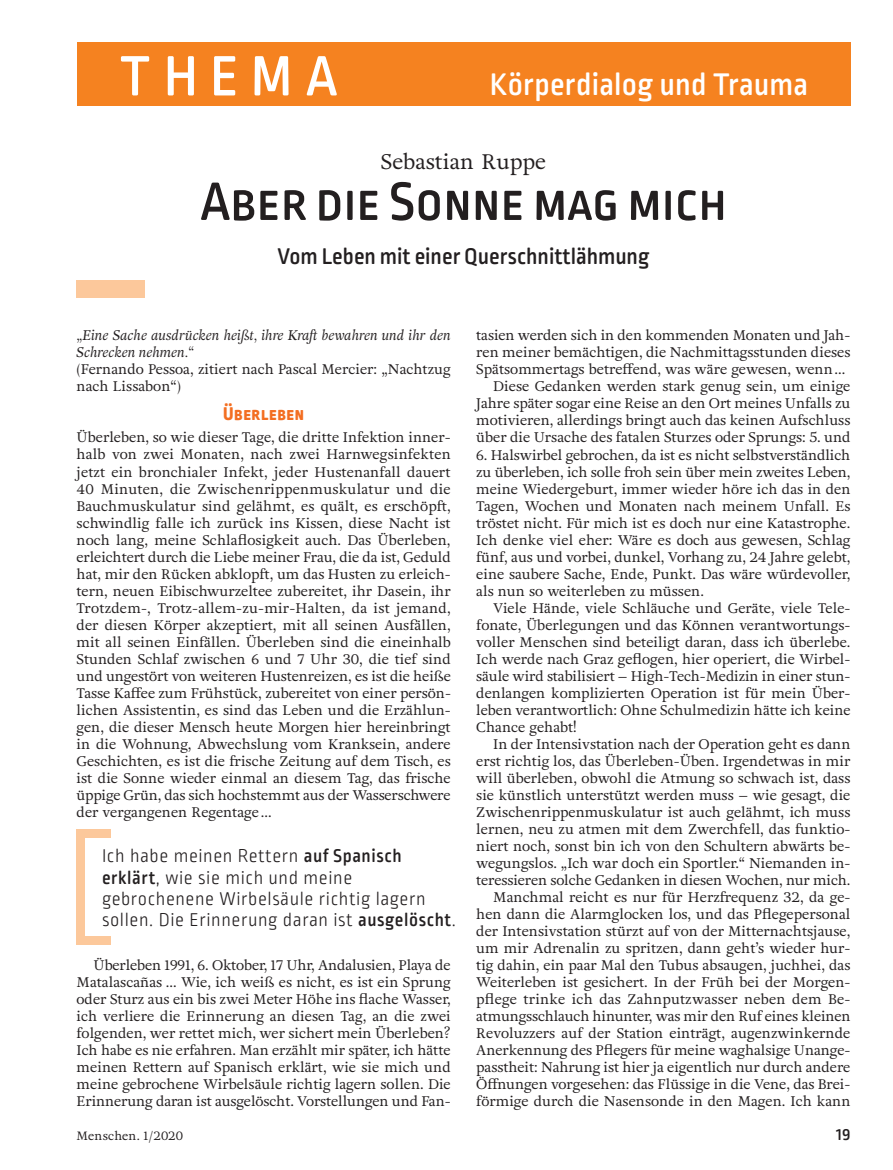
<style>
.page{position:relative;width:893px;height:1170px;background:#fff}
.page>*{position:absolute;margin:0;border:0;box-sizing:border-box;transform-origin:0 0}
.t1{font:500 60px "Ropa Soft Pro";letter-spacing:.21em;color:#fff}
.t2{font:500 57px "Ropa Soft SC Pro";color:#231f20}
.t3{font:500 33px "Ropa Soft Pro";letter-spacing:.005em;color:#fff}
.t4{font:500 24px "Ropa Soft Pro";color:#231f20}
.t5{font:21px "Adriane Text";color:#231f20}
.t6{font:300 19.5px/21.3px "Ropa Soft Pro";letter-spacing:.03em;color:#231f20}
.t7{font:800 19.5px "Ropa Soft SC Pro";letter-spacing:.03em;color:#f36e21}
.t8{font:500 18px "Ropa Soft Pro";color:#231f20}
.t9{font:13.8px/17px "Adriane Text";color:#231f20;text-align:justify}
.t10{font:italic 13.8px/17px "Adriane Text";color:#231f20}
.t11{font:12px "Adriane Text";letter-spacing:.015em;color:#231f20}
.s1{font-weight:500}
</style>
<div class="page">
<div style="left:77px;top:43px;width:773px;height:63px;background:#f58220"></div>
<div style="left:77px;top:281px;width:68px;height:17px;background:#fcc89b"></div>
<div style="left:77px;top:829px;width:8px;height:111px;background:#fcc89b"></div>
<div style="left:77px;top:829px;width:34px;height:9px;background:#fcc89b"></div>
<div style="left:77px;top:935px;width:34px;height:9px;background:#fcc89b"></div>
<h1 class="t1" style="left:119px;top:43px;width:220px">THEMA</h1>
<h3 class="t3" style="left:490px;top:66px;width:320px">Körperdialog und Trauma</h3>
<h3 class="t5" style="left:381px;top:147px;width:167px">Sebastian Ruppe</h3>
<h2 class="t2" style="left:200px;top:170px;width:528px">Aber die Sonne mag mich</h2>
<h3 class="t4" style="left:278px;top:243px;width:373px">Vom Leben mit einer Querschnittlähmung</h3>
<p class="t10" style="left:77px;top:327px;width:376px">„Eine Sache ausdrücken heißt, ihre Kraft bewahren und ihr den<br>Schrecken nehmen.“</p>
<p class="t9" style="left:77px;top:361px;width:376px">(Fernando Pessoa, zitiert nach Pascal Mercier: „Nachtzug nach Lissabon“)</p>
<h3 class="t7" style="left:223px;top:401px;width:82px">Überleben</h3>
<p class="t9" style="left:77px;top:429px;width:376px">Überleben, so wie dieser Tage, die dritte Infektion inner&shy;halb von zwei Monaten, nach zwei Harnwegsinfekten jetzt ein bronchialer Infekt, jeder Hustenanfall dauert 40 Minuten, die Zwischenrippenmuskulatur und die Bauchmuskulatur sind gelähmt, es quält, es erschöpft, schwindlig falle ich zurück ins Kissen, diese Nacht ist noch lang, meine Schlaflosigkeit auch. Das Überleben, erleichtert durch die Liebe meiner Frau, die da ist, Geduld hat, mir den Rücken abklopft, um das Husten zu erleich&shy;tern, neuen Eibischwurzeltee zubereitet, ihr Dasein, ihr Trotzdem-, Trotz-allem-zu-mir-Halten, da ist jemand, der diesen Körper akzeptiert, mit all seinen Ausfällen, mit all seinen Einfällen. Überleben sind die eineinhalb Stunden Schlaf zwischen 6 und 7 Uhr 30, die tief sind und ungestört von weiteren Hustenreizen, es ist die heiße Tasse Kaffee zum Frühstück, zubereitet von einer persön&shy;lichen Assistentin, es sind das Leben und die Erzählun&shy;gen, die dieser Mensch heute Morgen hier hereinbringt in die Wohnung, Abwechslung vom Kranksein, andere Geschichten, es ist die frische Zeitung auf dem Tisch, es ist die Sonne wieder einmal an diesem Tag, das frische üppige Grün, das sich hochstemmt aus der Wasserschwere der vergangenen Regentage…</p>
<h3 class="t6" style="left:102px;top:846px;width:355px">Ich habe meinen Rettern <span class="s1">auf Spanisch erklärt</span>, wie sie mich und meine gebrochenene Wirbelsäule richtig lagern sollen. Die Erinnerung daran ist <span class="s1">ausgelöscht</span>.</h3>
<p class="t9" style="left:77px;top:956px;width:376px;text-indent:17px">Überleben 1991, 6. Oktober, 17 Uhr, Andalusien, Playa de Matalascañas … Wie, ich weiß es nicht, es ist ein Sprung oder Sturz aus ein bis zwei Meter Höhe ins flache Wasser, ich verliere die Erinnerung an diesen Tag, an die zwei folgenden, wer rettet mich, wer sichert mein Überleben?<br>Ich habe es nie erfahren. Man erzählt mir später, ich hätte meinen Rettern auf Spanisch erklärt, wie sie mich und meine gebrochene Wirbelsäule richtig lagern sollen. Die Erinnerung daran ist ausgelöscht. Vorstellungen und Fan-</p>
<p class="t9" style="left:476px;top:327px;width:376px">tasien werden sich in den kommenden Monaten und Jah-</p>
<p class="t9" style="left:476px;top:344px;width:376px">ren meiner bemächtigen, die Nachmittagsstunden dieses</p>
<p class="t9" style="left:476px;top:361px;width:371px">Spätsommertags betreffend, was wäre gewesen, wenn…</p>
<p class="t9" style="left:493px;top:378px;width:359px">Diese Gedanken werden stark genug sein, um einige</p>
<p class="t9" style="left:476px;top:395px;width:376px">Jahre später sogar eine Reise an den Ort meines Unfalls zu</p>
<p class="t9" style="left:476px;top:412px;width:376px">motivieren, allerdings bringt auch das keinen Aufschluss</p>
<p class="t9" style="left:476px;top:429px;width:376px">über die Ursache des fatalen Sturzes oder Sprungs: 5. und</p>
<p class="t9" style="left:476px;top:446px;width:376px">6. Halswirbel gebrochen, da ist es nicht selbstverständlich zu überleben, ich solle froh sein über mein zweites Leben, meine Wiedergeburt, immer wieder höre ich das in den Tagen, Wochen und Monaten nach meinem Unfall. Es tröstet nicht. Für mich ist es doch nur eine Katastrophe.<br>Ich denke viel eher: Wäre es doch aus gewesen, Schlag fünf, aus und vorbei, dunkel, Vorhang zu, 24 Jahre gelebt, eine saubere Sache, Ende, Punkt. Das wäre würdevoller, als nun so weiterleben zu müssen.</p>
<p class="t9" style="left:476px;top:599px;width:376px;text-indent:17px">Viele Hände, viele Schläuche und Geräte, viele Tele&shy;fonate, Überlegungen und das Können verantwortungs&shy;voller Menschen sind beteiligt daran, dass ich überlebe.<br>Ich werde nach Graz geflogen, hier operiert, die Wirbel&shy;säule wird stabilisiert – High-Tech-Medizin in einer stun&shy;denlangen komplizierten Operation ist für mein Über&shy;leben verantwortlich: Ohne Schulmedizin hätte ich keine Chance gehabt!</p>
<p class="t9" style="left:476px;top:735px;width:376px;text-align:right">In der Intensivstation nach der Operation geht es dann erst richtig los, das Überleben-Üben. Irgendetwas in mir will überleben, obwohl die Atmung so schwach ist, dass sie künstlich unterstützt werden muss – wie gesagt, die Zwischenrippenmuskulatur ist auch gelähmt, ich muss lernen, neu zu atmen mit dem Zwerchfell, das funktio&shy;niert noch, sonst bin ich von den Schultern abwärts be&shy;wegungslos. „Ich war doch ein Sportler.“ Niemanden in&shy;teressieren solche Gedanken in diesen Wochen, nur mich.<br>Manchmal reicht es nur für Herzfrequenz 32, da ge&shy;hen dann die Alarmglocken los, und das Pflegepersonal der Intensivstation stürzt auf von der Mitternachtsjause, um mir Adrenalin zu spritzen, dann geht’s wieder hur&shy;tig dahin, ein paar Mal den Tubus absaugen, juchhei, das Weiterleben ist gesichert. In der Früh bei der Morgen&shy;pflege trinke ich das Zahnputzwasser neben dem Be&shy;atmungsschlauch hinunter, was mir den Ruf eines kleinen Revoluzzers auf der Station einträgt, augenzwinkernde Anerkennung des Pflegers für meine waghalsige Unange&shy;passtheit: Nahrung ist hier ja eigentlich nur durch andere Öffnungen vorgesehen: das Flüssige in die Vene, das Brei&shy;förmige durch die Nasensonde in den Magen. Ich kann</p>
<p class="t11" style="left:77px;top:1127px;width:108px">Menschen. 1/2020</p>
<h3 class="t8" style="left:836px;top:1124px;width:16px">19</h3>
</div>
